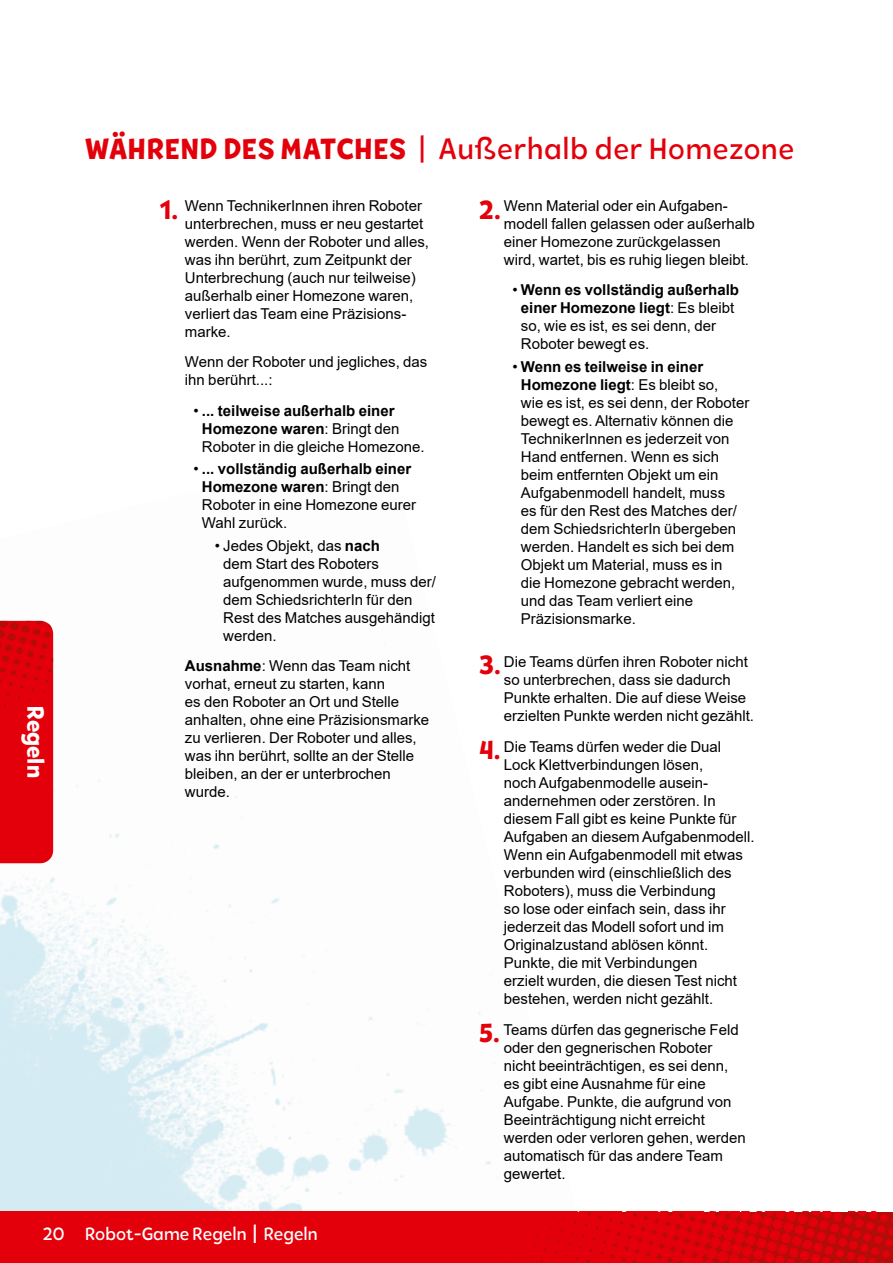
<style>
.page{position:relative;width:893px;height:1263px;background:#fff}
.page>*{position:absolute;margin:0;border:0;box-sizing:border-box;transform-origin:0 0}
.Header_20_Red_AllCap{font:500 30px "Tobi Pro";letter-spacing:.025em;color:#e3000b}
.Basic_Body_10{font:800 27px "Tobi Pro";color:#e3000b}
.Tab_Titles{font:800 24px "Tobi Pro";color:#fff}
.Footer_12_Regular{font:500 18px "Tobi Pro";color:#fff}
.Numbered_List_contnd{font:15px/18px "Arial";color:#000}
.s1{font-weight:800}
.s2{font-weight:700}
.s3{font-size:27px}
</style>
<div class="page">
<img style="left:0;top:595px;width:577px;height:617px">
<img style="left:0;top:1212px;width:893px;height:51px">
<div style="left:0;top:762px;width:53px;height:101px;background:#e3000b"></div>
<img style="left:0;top:621px;width:53px;height:141px">
<p class="Tab_Titles" style="left:52px;top:706px;width:73px;rotate:90deg">Regeln</p>
<p class="Header_20_Red_AllCap" style="left:85px;top:129px;width:711px"><span class="s1">WÄHREND DES MATCHES</span> | Außerhalb der Homezone</p>
<p class="Numbered_List_contnd" style="left:504px;top:196px;width:252px">Wenn Material oder ein Aufgaben&shy;modell fallen gelassen oder außerhalb einer Homezone zurückgelassen wird, wartet, bis es ruhig liegen bleibt.</p>
<p class="Numbered_List_contnd" style="left:521px;top:281px;width:220px;text-indent:-9px">• <span class="s2">Wenn es vollständig außerhalb einer Homezone liegt</span>: Es bleibt so, wie es ist, es sei denn, der<br>Roboter bewegt es.</p>
<p class="Numbered_List_contnd" style="left:521px;top:357px;width:230px;text-indent:-9px">• <span class="s2">Wenn es teilweise in einer<br>Homezone liegt</span>: Es bleibt so,<br>wie es ist, es sei denn, der Roboter bewegt es. Alternativ können die<br>TechnikerInnen es jederzeit von<br>Hand entfernen. Wenn es sich beim entfernten Objekt um ein<br>Aufgabenmodell handelt, muss<br>es für den Rest des Matches der/ dem SchiedsrichterIn übergeben werden. Handelt es sich bei dem<br>Objekt um Material, muss es in<br>die Homezone gebracht werden, und das Team verliert eine<br>Präzisionsmarke.</p>
<p class="Numbered_List_contnd" style="left:504px;top:653px;width:252px">Die Teams dürfen ihren Roboter nicht so unterbrechen, dass sie dadurch Punkte erhalten. Die auf diese Weise erzielten Punkte werden nicht gezählt.</p>
<p class="Numbered_List_contnd" style="left:504px;top:737px;width:252px">Die Teams dürfen weder die Dual Lock Klettverbindungen lösen,<br>noch Aufgabenmodelle ausein&shy;andernehmen oder zerstören. In diesem Fall gibt es keine Punkte für Aufgaben an diesem Aufgabenmodell.<br>Wenn ein Aufgabenmodell mit etwas verbunden wird (einschließlich des Roboters), muss die Verbindung<br>so lose oder einfach sein, dass ihr jederzeit das Modell sofort und im Originalzustand ablösen könnt.<br>Punkte, die mit Verbindungen<br>erzielt wurden, die diesen Test nicht bestehen, werden nicht gezählt.</p>
<p class="Numbered_List_contnd" style="left:504px;top:1020px;width:244px">Teams dürfen das gegnerische Feld oder den gegnerischen Roboter nicht beeinträchtigen, es sei denn, es gibt eine Ausnahme für eine<br>Aufgabe. Punkte, die aufgrund von<br>Beeinträchtigung nicht erreicht werden oder verloren gehen, werden automatisch für das andere Team gewertet.</p>
<p class="Numbered_List_contnd" style="left:185px;top:196px;width:246px">Wenn TechnikerInnen ihren Roboter unterbrechen, muss er neu gestartet werden. Wenn der Roboter und alles, was ihn berührt, zum Zeitpunkt der<br>Unterbrechung (auch nur teilweise) außerhalb einer Homezone waren, verliert das Team eine Präzisions&shy;marke.</p>
<p class="Numbered_List_contnd" style="left:185px;top:353px;width:244px">Wenn der Roboter und jegliches, das ihn berührt...:</p>
<p class="Numbered_List_contnd" style="left:202px;top:402px;width:224px;text-indent:-9px">• <span class="s2">... teilweise außerhalb einer<br>Homezone waren</span>: Bringt den<br>Roboter in die gleiche Homezone.</p>
<p class="Numbered_List_contnd" style="left:202px;top:460px;width:216px;text-indent:-9px">• <span class="s2">... vollständig außerhalb einer<br>Homezone waren</span>: Bringt den<br>Roboter in eine Homezone eurer<br>Wahl zurück.</p>
<p class="Numbered_List_contnd" style="left:223px;top:536px;width:214px;text-indent:-9px">• Jedes Objekt, das <span class="s2">nach<br></span>dem Start des Roboters aufgenommen wurde, muss der/ dem SchiedsrichterIn für den<br>Rest des Matches ausgehändigt werden.</p>
<p class="Numbered_List_contnd" style="left:185px;top:657px;width:246px"><span class="s2">Ausnahme</span>: Wenn das Team nicht vorhat, erneut zu starten, kann<br>es den Roboter an Ort und Stelle anhalten, ohne eine Präzisionsmarke zu verlieren. Der Roboter und alles, was ihn berührt, sollte an der Stelle bleiben, an der er unterbrochen wurde.</p>
<p class="Basic_Body_10" style="left:159px;top:192px;width:21px">1.</p>
<p class="Basic_Body_10" style="left:478px;top:192px;width:24px">2.</p>
<p class="Basic_Body_10" style="left:478px;top:647px;width:24px">3.</p>
<p class="Basic_Body_10" style="left:478px;top:732px;width:24px">4.</p>
<p class="Basic_Body_10" style="left:478px;top:1015px;width:23px">5.</p>
<p class="Footer_12_Regular" style="left:43px;top:1222px;width:24px">2O</p>
<p class="Footer_12_Regular" style="left:85px;top:1222px;width:234px">Robot-Game Regeln <span class="s3">I</span> Regeln</p>
</div>
